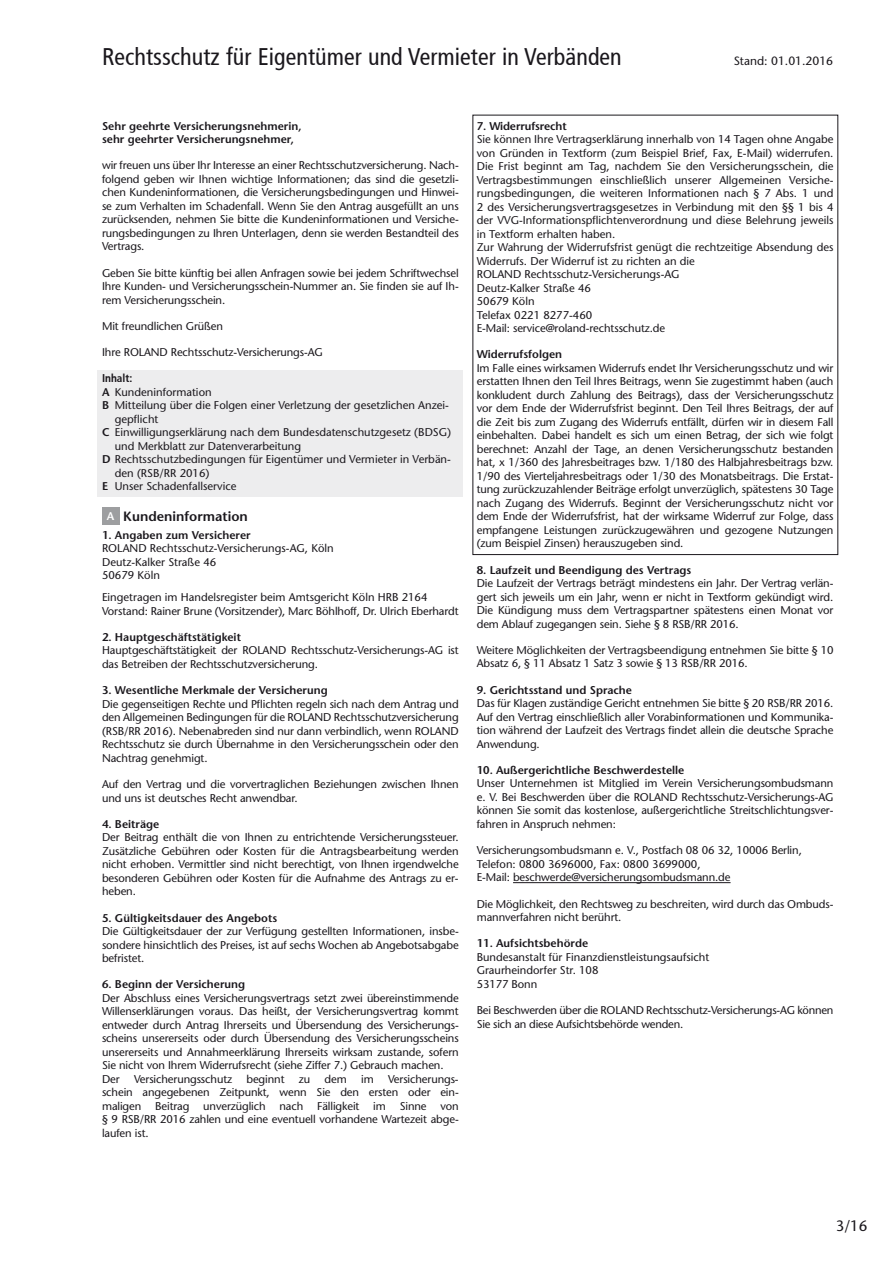
<style>
.page{position:relative;width:893px;height:1263px;background:#fff}
.page>*{position:absolute;margin:0;border:0;box-sizing:border-box;transform-origin:0 0}
.t1{font:24px "HDI Gerling Sans Cond Regular";color:#1a171c}
.t2{font:15px "Stone Sans";color:#1a171c}
.t3{font:600 13.5px "Stone Sans";color:#1a171c}
.t4{font:12px "Stone Sans";color:#1a171c}
.t5{font:11.25px/13.5px "Stone Sans";letter-spacing:-.01em;color:#1a171c}
.t6{font:600 11.25px/13.5px "Stone Sans";color:#1a171c}
.t7{font:11.25px "HDI Gerling Sans Cond Bold";color:#1a171c}
.s1{font-weight:600}
.s2{font-size:11.25px;color:#fff}
</style>
<div class="page">
<div style="left:98px;top:370px;width:365px;height:32px;background:#ededee"></div>
<div style="left:98px;top:383px;width:365px;height:46px;background:#ededee"></div>
<div style="left:98px;top:410px;width:365px;height:46px;background:#ededee"></div>
<div style="left:98px;top:437px;width:365px;height:46px;background:#ededee"></div>
<div style="left:98px;top:464px;width:365px;height:33px;background:#ededee"></div>
<div style="left:102px;top:507px;width:17px;height:17px;background:#9d9ea0"></div>
<hr style="left:513px;top:882px;width:218px;height:1px;background:#1a171c">
<h1 class="t1" style="left:102px;top:43px;width:521px">Rechtsschutz für Eigentümer und Vermieter in Verbänden</h1>
<p class="t4" style="left:734px;top:54px;width:101px">Stand: 01.01.2016</p>
<p class="t6" style="left:102px;top:119px;width:201px">Sehr geehrte Versicherungsnehmerin, sehr geehrter Versicherungsnehmer,</p>
<p class="t5" style="left:102px;top:159px;width:358px;text-align:justify">wir freuen uns über Ihr Interesse an einer Rechtsschutzversicherung. Nach&shy;folgend geben wir Ihnen wichtige Informationen; das sind die gesetzli&shy;chen Kundeninformationen, die Versicherungsbedingungen und Hinwei&shy;se zum Verhalten im Schadenfall. Wenn Sie den Antrag ausgefüllt an uns zurücksenden, nehmen Sie bitte die Kundeninformationen und Versiche&shy;rungsbedingungen zu Ihren Unterlagen, denn sie werden Bestandteil des Vertrags.</p>
<p class="t5" style="left:102px;top:266px;width:358px;text-align:justify">Geben Sie bitte künftig bei allen Anfragen sowie bei jedem Schriftwechsel Ihre Kunden- und Versicherungsschein-Nummer an. Sie finden sie auf Ih&shy;rem Versicherungsschein.</p>
<p class="t5" style="left:102px;top:319px;width:123px">Mit freundlichen Grüßen</p>
<p class="t5" style="left:102px;top:345px;width:222px">Ihre ROLAND Rechtsschutz-Versicherungs-AG</p>
<p class="t7" style="left:102px;top:372px;width:32px">Inhalt:</p>
<p class="t5" style="left:102px;top:385px;width:111px"><span class="s1">A</span> Kundeninformation</p>
<p class="t5" style="left:102px;top:399px;width:348px"><span class="s1">B</span> Mitteilung über die Folgen einer Verletzung der gesetzlichen Anzei-</p>
<p class="t5" style="left:115px;top:412px;width:45px">gepflicht</p>
<p class="t5" style="left:102px;top:426px;width:351px"><span class="s1">C</span> Einwilligungserklärung nach dem Bundesdatenschutzgesetz (BDSG)</p>
<p class="t5" style="left:115px;top:439px;width:188px">und Merkblatt zur Datenverarbeitung</p>
<p class="t5" style="left:102px;top:453px;width:350px"><span class="s1">D</span> Rechtsschutzbedingungen für Eigentümer und Vermieter in Verbän-</p>
<p class="t5" style="left:115px;top:466px;width:96px">den (RSB/RR 2016)</p>
<p class="t5" style="left:102px;top:480px;width:136px"><span class="s1">E</span> Unser Schadenfallservice</p>
<p class="t3" style="left:107px;top:508px;width:143px"><span class="s2">A</span> Kundeninformation</p>
<p class="t6" style="left:102px;top:528px;width:150px">1. Angaben zum Versicherer</p>
<p class="t5" style="left:102px;top:541px;width:233px">ROLAND Rechtsschutz-Versicherungs-AG, Köln<br>Deutz-Kalker Straße 46<br>50679 Köln</p>
<p class="t5" style="left:102px;top:590px;width:358px">Eingetragen im Handelsregister beim Amtsgericht Köln HRB 2164<br>Vorstand: Rainer Brune (Vorsitzender), Marc Böhlhoff, Dr. Ulrich Eberhardt</p>
<p class="t6" style="left:102px;top:630px;width:140px">2. Hauptgeschäftstätigkeit</p>
<p class="t5" style="left:102px;top:644px;width:358px">Hauptgeschäftstätigkeit der ROLAND Rechtsschutz-Versicherungs-AG ist das Betreiben der Rechtsschutzversicherung.</p>
<p class="t6" style="left:102px;top:683px;width:227px">3. Wesentliche Merkmale der Versicherung</p>
<p class="t5" style="left:102px;top:697px;width:358px;text-align:justify">Die gegenseitigen Rechte und Pflichten regeln sich nach dem Antrag und den Allgemeinen Bedingungen für die ROLAND Rechtsschutzversicherung (RSB/RR 2016). Nebenabreden sind nur dann verbindlich, wenn ROLAND Rechtsschutz sie durch Übernahme in den Versicherungsschein oder den Nachtrag genehmigt.</p>
<p class="t5" style="left:102px;top:777px;width:358px">Auf den Vertrag und die vorvertraglichen Beziehungen zwischen Ihnen und uns ist deutsches Recht anwendbar.</p>
<p class="t6" style="left:102px;top:817px;width:59px">4. Beiträge</p>
<p class="t5" style="left:102px;top:830px;width:358px;text-align:justify">Der Beitrag enthält die von Ihnen zu entrichtende Versicherungssteuer.<br>Zusätzliche Gebühren oder Kosten für die Antragsbearbeitung werden nicht erhoben. Vermittler sind nicht berechtigt, von Ihnen irgendwelche besonderen Gebühren oder Kosten für die Aufnahme des Antrags zu er&shy;heben.</p>
<p class="t6" style="left:102px;top:911px;width:177px">5. Gültigkeitsdauer des Angebots</p>
<p class="t5" style="left:102px;top:924px;width:358px;text-align:justify">Die Gültigkeitsdauer der zur Verfügung gestellten Informationen, insbe&shy;sondere hinsichtlich des Preises, ist auf sechs Wochen ab Angebotsabgabe befristet.</p>
<p class="t6" style="left:102px;top:977px;width:145px">6. Beginn der Versicherung</p>
<p class="t5" style="left:102px;top:991px;width:358px">Der Abschluss eines Versicherungsvertrags setzt zwei übereinstimmende Willenserklärungen voraus. Das heißt, der Versicherungsvertrag kommt entweder durch Antrag Ihrerseits und Übersendung des Versicherungs&shy;scheins unsererseits oder durch Übersendung des Versicherungsscheins unsererseits und Annahmeerklärung Ihrerseits wirksam zustande, sofern Sie nicht von Ihrem Widerrufsrecht (siehe Ziffer 7.) Gebrauch machen.<br>Der</p>
<p class="t5" style="left:102px;top:1072px;width:358px;text-align:justify;text-indent:286px">Versicherungs&shy;schein angegebenen Zeitpunkt, wenn Sie den ersten oder ein&shy;maligen Beitrag unverzüglich nach Fälligkeit im Sinne von § 9 RSB/RR 2016 zahlen und eine eventuell vorhandene Wartezeit abge&shy;laufen ist.</p>
<p class="t5" style="left:134px;top:1072px;width:100px">Versicherungsschutz</p>
<p class="t5" style="left:246px;top:1072px;width:40px">beginnt</p>
<p class="t5" style="left:299px;top:1072px;width:13px">zu</p>
<p class="t5" style="left:325px;top:1072px;width:24px">dem</p>
<p class="t5" style="left:361px;top:1072px;width:14px">im</p>
<p class="t6" style="left:477px;top:119px;width:92px">7. Widerrufsrecht</p>
<p class="t5" style="left:477px;top:132px;width:358px">Sie können Ihre Vertragserklärung innerhalb von 14 Tagen ohne Angabe von Gründen in Textform (zum Beispiel Brief, Fax, E-Mail) widerrufen.<br>Die Frist beginnt am Tag, nachdem Sie den Versicherungsschein, die Vertragsbestimmungen einschließlich unserer Allgemeinen Versiche&shy;rungsbedingungen, die weiteren Informationen nach § 7 Abs. 1 und 2 des Versicherungsvertragsgesetzes in Verbindung mit den §§ 1 bis 4 der VVG-Informationspflichtenverordnung und diese Belehrung jeweils in Textform erhalten haben.<br>Zur Wahrung der Widerrufsfrist genügt die rechtzeitige Absendung des Widerrufs. Der Widerruf ist zu richten an die<br>ROLAND Rechtsschutz-Versicherungs-AG<br>Deutz-Kalker Straße 46<br>50679 Köln<br>Telefax 0221 8277-460<br>E-Mail: service@roland-rechtsschutz.de</p>
<p class="t6" style="left:477px;top:348px;width:87px">Widerrufsfolgen</p>
<p class="t5" style="left:477px;top:361px;width:358px;text-align:justify">Im Falle eines wirksamen Widerrufs endet Ihr Versicherungsschutz und wir erstatten Ihnen den Teil Ihres Beitrags, wenn Sie zugestimmt haben (auch konkludent durch Zahlung des Beitrags), dass der Versicherungsschutz vor dem Ende der Widerrufsfrist beginnt. Den Teil Ihres Beitrags, der auf die Zeit bis zum Zugang des Widerrufs entfällt, dürfen wir in diesem Fall einbehalten. Dabei handelt es sich um einen Betrag, der sich wie folgt berechnet: Anzahl der Tage, an denen Versicherungsschutz bestanden hat, x 1/360 des Jahresbeitrages bzw. 1/180 des Halbjahresbeitrags bzw.<br>1/90 des Vierteljahresbeitrags oder 1/30 des Monatsbeitrags. Die Erstat&shy;tung zurückzuzahlender Beiträge erfolgt unverzüglich, spätestens 30 Tage nach Zugang des Widerrufs. Beginnt der Versicherungsschutz nicht vor dem Ende der Widerrufsfrist, hat der wirksame Widerruf zur Folge, dass empfangene Leistungen zurückzugewähren und gezogene Nutzungen (zum Beispiel Zinsen) herauszugeben sind.</p>
<p class="t6" style="left:477px;top:563px;width:216px">8. Laufzeit und Beendigung des Vertrags</p>
<p class="t5" style="left:477px;top:576px;width:358px;text-align:justify">Die Laufzeit der Vertrags beträgt mindestens ein Jahr. Der Vertrag verlän&shy;gert sich jeweils um ein Jahr, wenn er nicht in Textform gekündigt wird.<br>Die Kündigung muss dem Vertragspartner spätestens einen Monat vor dem Ablauf zugegangen sein. Siehe § 8 RSB/RR 2016.</p>
<p class="t5" style="left:477px;top:643px;width:358px">Weitere Möglichkeiten der Vertragsbeendigung entnehmen Sie bitte § 10<br>Absatz 6, § 11 Absatz 1 Satz 3 sowie § 13 RSB/RR 2016.</p>
<p class="t6" style="left:477px;top:683px;width:157px">9. Gerichtsstand und Sprache</p>
<p class="t5" style="left:477px;top:696px;width:358px;text-align:justify">Das für Klagen zuständige Gericht entnehmen Sie bitte § 20 RSB/RR 2016.<br>Auf den Vertrag einschließlich aller Vorabinformationen und Kommunika&shy;tion während der Laufzeit des Vertrags findet allein die deutsche Sprache Anwendung.</p>
<p class="t6" style="left:477px;top:763px;width:209px">10. Außergerichtliche Beschwerdestelle</p>
<p class="t5" style="left:477px;top:777px;width:358px;text-align:justify">Unser Unternehmen ist Mitglied im Verein Versicherungsombudsmann e. V. Bei Beschwerden über die ROLAND Rechtsschutz-Versicherungs-AG können Sie somit das kostenlose, außergerichtliche Streitschlichtungsver&shy;fahren in Anspruch nehmen:</p>
<p class="t5" style="left:477px;top:843px;width:327px">Versicherungsombudsmann e. V., Postfach 08 06 32, 10006 Berlin,<br>Telefon: 0800 3696000, Fax: 0800 3699000,<br>E-Mail: beschwerde@versicherungsombudsmann.de</p>
<p class="t5" style="left:477px;top:897px;width:358px">Die Möglichkeit, den Rechtsweg zu beschreiten, wird durch das Ombuds&shy;mannverfahren nicht berührt.</p>
<p class="t6" style="left:477px;top:936px;width:113px">11. Aufsichtsbehörde</p>
<p class="t5" style="left:477px;top:950px;width:234px">Bundesanstalt für Finanzdienstleistungsaufsicht<br>Graurheindorfer Str. 108<br>53177 Bonn</p>
<p class="t5" style="left:477px;top:1003px;width:358px">Bei Beschwerden über die ROLAND Rechtsschutz-Versicherungs-AG können<br>Sie sich an diese Aufsichtsbehörde wenden.</p>
<h2 class="t2" style="left:836px;top:1217px;width:33px">3/16</h2>
</div>
